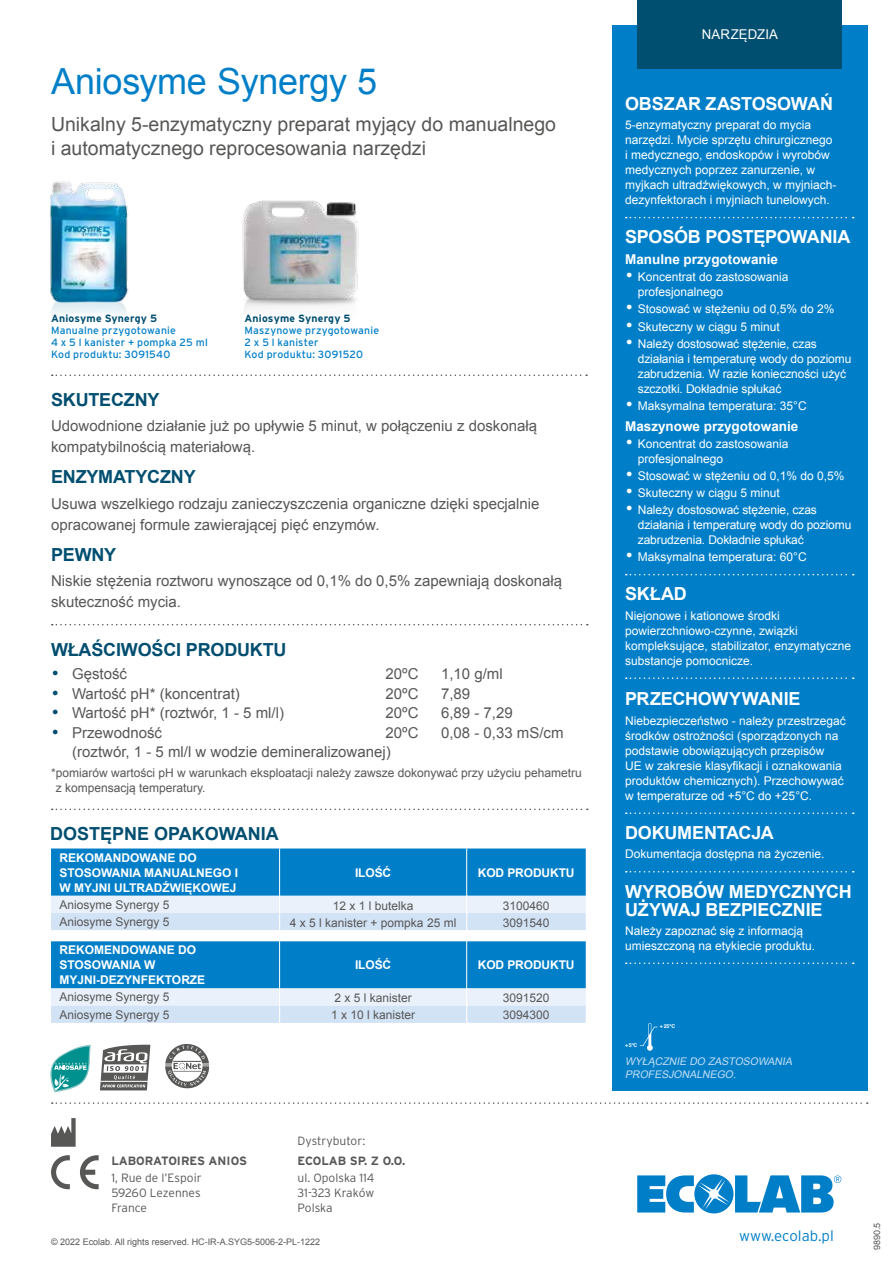
<style>
.page{position:relative;width:893px;height:1263px;background:#fff}
.page>*{position:absolute;margin:0;border:0;box-sizing:border-box;transform-origin:0 0}
.t1{font:36px "Arial";letter-spacing:-.01em;color:#007fc8}
.t2{font:19.5px/24px "Arial";color:#575756}
.t3{font:700 18px/18px "Arial";letter-spacing:-.01em;color:#fff}
.t4{font:700 18px "Arial";letter-spacing:-.01em;color:#004e70}
.t5{font:15px/21px "Arial";color:#575756}
.t6{font:300 15px "Interstate";color:#007fc8}
.t7{font:700 13.5px "Arial";color:#fff}
.t8{font:13.5px "Arial";letter-spacing:.01em;color:#fff}
.t9{font:12px/15px "Arial";color:#fff}
.t10{font:12px/15px "Arial";color:#575756}
.t11{font:700 12px/15px "Arial";color:#fff}
.t12{font:300 12px/15px "Interstate";color:#575756;text-align:justify}
.t13{font:700 12px "Interstate";color:#575756}
.t14{font:10.5px/12px "Interstate";letter-spacing:.02em;color:#007fc8}
.t15{font:italic 10.5px/13.5px "Arial";color:#c8ddf4}
.t16{font:700 10.5px "Interstate";letter-spacing:.015em;color:#004e70}
.t17{font:9px "Arial";color:#575756}
.t18{font:700 5.25px "Helvetica";color:#fff}
.s1{color:#004e70}
.s2{font-weight:400;font-size:20.4px}
</style>
<div class="page">
<svg style="left:637px;top:1174px;width:204px;height:39px"></svg>
<svg style="left:165px;top:1043px;width:44px;height:46px"></svg>
<svg style="left:100px;top:1044px;width:50px;height:46px"></svg>
<hr style="left:101px;top:1081px;width:47px;height:1px;background:#fff">
<svg style="left:50px;top:1044px;width:41px;height:48px"></svg>
<svg style="left:80px;top:1155px;width:19px;height:34px"></svg>
<svg style="left:51px;top:1155px;width:19px;height:34px"></svg>
<svg style="left:51px;top:1118px;width:25px;height:29px"></svg>
<svg style="left:52px;top:1102px;width:816px;height:2px"></svg>
<div style="left:612px;top:26px;width:255px;height:1065px;background:#007fc8"></div>
<svg style="left:626px;top:217px;width:228px;height:1px"></svg>
<svg style="left:626px;top:574px;width:228px;height:1px"></svg>
<svg style="left:626px;top:677px;width:228px;height:2px"></svg>
<svg style="left:626px;top:812px;width:228px;height:2px"></svg>
<svg style="left:626px;top:871px;width:228px;height:1px"></svg>
<svg style="left:626px;top:962px;width:228px;height:2px"></svg>
<svg style="left:52px;top:374px;width:535px;height:2px"></svg>
<svg style="left:52px;top:624px;width:536px;height:1px"></svg>
<svg style="left:52px;top:808px;width:536px;height:2px"></svg>
<div style="left:51px;top:848px;width:535px;height:48px;background:#007fc8"></div>
<svg style="left:51px;top:941px;width:535px;height:82px;background:#5faddc"></svg>
<hr style="left:279px;top:848px;width:1px;height:48px;background:#fff">
<hr style="left:466px;top:848px;width:1px;height:48px;background:#fff">
<hr style="left:279px;top:941px;width:1px;height:47px;background:#fff">
<hr style="left:466px;top:941px;width:1px;height:47px;background:#fff">
<svg style="left:279px;top:988px;width:1px;height:35px"></svg>
<svg style="left:51px;top:896px;width:535px;height:34px;background:#deeaf8"></svg>
<svg style="left:466px;top:988px;width:2px;height:35px"></svg>
<div style="left:638px;top:0;width:204px;height:68px;background:#004e70"></div>
<svg style="left:640px;top:1023px;width:18px;height:28px"></svg>
<img style="left:50px;top:181px;width:79px;height:134px">
<img style="left:242px;top:200px;width:117px;height:110px">
<h1 class="t1" style="left:51px;top:58px;width:328px">Aniosyme Synergy 5</h1>
<h2 class="t2" style="left:51px;top:112px;width:507px">Unikalny 5-enzymatyczny preparat myjący do manualnego i automatycznego reprocesowania narzędzi</h2>
<p class="t16" style="left:51px;top:312px;width:108px">Aniosyme Synergy 5</p>
<p class="t14" style="left:51px;top:324px;width:158px">Manualne przygotowanie<br>4 x 5 l kanister + pompka 25 ml<br>Kod produktu: 3091540</p>
<p class="t16" style="left:244px;top:312px;width:108px">Aniosyme Synergy 5</p>
<p class="t14" style="left:244px;top:324px;width:136px">Maszynowe przygotowanie<br>2 x 5 l kanister<br>Kod produktu: 3091520</p>
<h3 class="t4" style="left:51px;top:388px;width:110px">SKUTECZNY</h3>
<p class="t5" style="left:51px;top:416px;width:488px">Udowodnione działanie już po upływie 5 minut, w połączeniu z doskonałą kompatybilnością materiałową.</p>
<h3 class="t4" style="left:51px;top:465px;width:146px">ENZYMATYCZNY</h3>
<p class="t5" style="left:51px;top:493px;width:490px">Usuwa wszelkiego rodzaju zanieczyszczenia organiczne dzięki specjalnie opracowanej formule zawierającej pięć enzymów.</p>
<h3 class="t4" style="left:51px;top:542px;width:67px">PEWNY</h3>
<p class="t5" style="left:51px;top:570px;width:513px">Niskie stężenia roztworu wynoszące od 0,1% do 0,5% zapewniają doskonałą skuteczność mycia.</p>
<h3 class="t4" style="left:51px;top:637px;width:237px">WŁAŚCIWOŚCI PRODUKTU</h3>
<p class="t5" style="left:51px;top:664px;width:78px"><span class="s1">•</span> Gęstość</p>
<p class="t5" style="left:386px;top:664px;width:34px">20ºC</p>
<p class="t5" style="left:441px;top:664px;width:63px">1,10 g/ml</p>
<p class="t5" style="left:51px;top:683px;width:190px"><span class="s1">•</span> Wartość pH* (koncentrat)</p>
<p class="t5" style="left:386px;top:683px;width:34px">20ºC</p>
<p class="t5" style="left:441px;top:683px;width:31px">7,89</p>
<p class="t5" style="left:51px;top:703px;width:234px"><span class="s1">•</span> Wartość pH* (roztwór, 1 - 5 ml/l)</p>
<p class="t5" style="left:386px;top:703px;width:34px">20ºC</p>
<p class="t5" style="left:441px;top:703px;width:73px">6,89 - 7,29</p>
<p class="t5" style="left:51px;top:722px;width:113px"><span class="s1">•</span> Przewodność</p>
<p class="t5" style="left:386px;top:722px;width:34px">20ºC</p>
<p class="t5" style="left:441px;top:722px;width:124px">0,08 - 0,33 mS/cm</p>
<p class="t5" style="left:72px;top:742px;width:320px">(roztwór, 1 - 5 ml/l w wodzie demineralizowanej)</p>
<p class="t10" style="left:56px;top:765px;width:528px;text-indent:-5px">*pomiarów wartości pH w warunkach eksploatacji należy zawsze dokonywać przy użyciu pehametru z kompensacją temperatury.</p>
<h3 class="t4" style="left:50px;top:822px;width:230px">DOSTĘPNE OPAKOWANIA</h3>
<p class="t11" style="left:60px;top:850px;width:180px">REKOMANDOWANE DO<br>STOSOWANIA MANUALNEGO I<br>W MYJNI ULTRADŹWIĘKOWEJ</p>
<p class="t11" style="left:355px;top:865px;width:38px">ILOŚĆ</p>
<p class="t11" style="left:478px;top:865px;width:98px">KOD PRODUKTU</p>
<p class="t10" style="left:60px;top:897px;width:112px">Aniosyme Synergy 5</p>
<p class="t10" style="left:333px;top:898px;width:82px">12 x 1 l butelka</p>
<p class="t10" style="left:503px;top:898px;width:48px">3100460</p>
<p class="t10" style="left:60px;top:914px;width:112px">Aniosyme Synergy 5</p>
<p class="t10" style="left:290px;top:915px;width:168px">4 x 5 l kanister + pompka 25 ml</p>
<p class="t10" style="left:503px;top:915px;width:48px">3091540</p>
<p class="t11" style="left:60px;top:943px;width:147px">REKOMENDOWANE DO<br>STOSOWANIA W<br>MYJNI-DEZYNFEKTORZE</p>
<p class="t11" style="left:355px;top:958px;width:38px">ILOŚĆ</p>
<p class="t11" style="left:478px;top:958px;width:98px">KOD PRODUKTU</p>
<p class="t10" style="left:60px;top:990px;width:112px">Aniosyme Synergy 5</p>
<p class="t10" style="left:334px;top:990px;width:79px">2 x 5 l kanister</p>
<p class="t10" style="left:503px;top:990px;width:48px">3091520</p>
<p class="t10" style="left:60px;top:1007px;width:112px">Aniosyme Synergy 5</p>
<p class="t10" style="left:331px;top:1008px;width:86px">1 x 10 l kanister</p>
<p class="t10" style="left:503px;top:1008px;width:48px">3094300</p>
<p class="t13" style="left:111px;top:1154px;width:137px">LABORATOIRES ANIOS</p>
<p class="t12" style="left:111px;top:1170px;width:92px">1, Rue de l’Espoir</p>
<p class="t12" style="left:111px;top:1185px;width:91px">59260 Lezennes</p>
<p class="t12" style="left:51px;top:1200px;width:98px"><span class="s2">0459</span> France</p>
<p class="t12" style="left:298px;top:1133px;width:69px">Dystrybutor:</p>
<p class="t13" style="left:298px;top:1154px;width:109px">ECOLAB SP. Z O.O.</p>
<p class="t12" style="left:298px;top:1170px;width:78px">ul. Opolska 114<br>31-323 Kraków Polska</p>
<p class="t17" style="left:51px;top:1236px;width:271px">© 2022 Ecolab. All rights reserved. HC-IR-A.SYG5-5006-2-PL-1222</p>
<p class="t8" style="left:702px;top:25px;width:78px">NARZĘDZIA</p>
<h3 class="t3" style="left:625px;top:95px;width:209px">OBSZAR ZASTOSOWAŃ</h3>
<p class="t9" style="left:625px;top:118px;width:213px">5-enzymatyczny preparat do mycia narzędzi. Mycie sprzętu chirurgicznego i medycznego, endoskopów i wyrobów medycznych poprzez zanurzenie, w myjkach ultradźwiękowych, w myjniach&shy;dezynfektorach i myjniach tunelowych.</p>
<h3 class="t3" style="left:625px;top:229px;width:227px">SPOSÓB POSTĘPOWANIA</h3>
<p class="t7" style="left:625px;top:250px;width:155px">Manulne przygotowanie</p>
<p class="t9" style="left:638px;top:270px;width:152px;text-indent:-13px">• Koncentrat do zastosowania profesjonalnego</p>
<p class="t9" style="left:625px;top:302px;width:211px">• Stosować w stężeniu od 0,5% do 2%</p>
<p class="t9" style="left:625px;top:319px;width:156px">• Skuteczny w ciągu 5 minut</p>
<p class="t9" style="left:638px;top:336px;width:215px;text-indent:-13px">• Należy dostosować stężenie, czas działania i temperaturę wody do poziomu zabrudzenia. W razie konieczności użyć szczotki. Dokładnie spłukać</p>
<p class="t9" style="left:625px;top:398px;width:183px">• Maksymalna temperatura: 35°C</p>
<p class="t7" style="left:625px;top:417px;width:175px">Maszynowe przygotowanie</p>
<p class="t9" style="left:638px;top:436px;width:152px;text-indent:-13px">• Koncentrat do zastosowania profesjonalnego</p>
<p class="t9" style="left:625px;top:468px;width:221px">• Stosować w stężeniu od 0,1% do 0,5%</p>
<p class="t9" style="left:625px;top:485px;width:156px">• Skuteczny w ciągu 5 minut</p>
<p class="t9" style="left:638px;top:502px;width:215px;text-indent:-13px">• Należy dostosować stężenie, czas działania i temperaturę wody do poziomu zabrudzenia. Dokładnie spłukać</p>
<p class="t9" style="left:625px;top:550px;width:183px">• Maksymalna temperatura: 60°C</p>
<h3 class="t3" style="left:625px;top:586px;width:63px">SKŁAD</h3>
<p class="t9" style="left:625px;top:608px;width:228px">Niejonowe i kationowe środki powierzchniowo-czynne, związki kompleksujące, stabilizator, enzymatyczne substancje pomocnicze.</p>
<h3 class="t3" style="left:625px;top:691px;width:177px">PRZECHOWYWANIE</h3>
<p class="t9" style="left:625px;top:713px;width:222px">Niebezpieczeństwo - należy przestrzegać środków ostrożności (sporządzonych na podstawie obowiązujących przepisów<br>UE w zakresie klasyfikacji i oznakowania produktów chemicznych). Przechowywać w temperaturze od +5°C do +25°C.</p>
<h3 class="t3" style="left:625px;top:824px;width:150px">DOKUMENTACJA</h3>
<p class="t9" style="left:625px;top:847px;width:201px">Dokumentacja dostępna na życzenie.</p>
<h3 class="t3" style="left:625px;top:883px;width:228px">WYROBÓW MEDYCZNYCH<br>UŻYWAJ BEZPIECZNIE</h3>
<p class="t9" style="left:625px;top:923px;width:192px">Należy zapoznać się z informacją umieszczoną na etykiecie produktu.</p>
<p class="t18" style="left:660px;top:1023px;width:17px">+ 25ºC</p>
<p class="t18" style="left:625px;top:1042px;width:14px">+ 5ºC</p>
<p class="t15" style="left:625px;top:1054px;width:171px">WYŁĄCZNIE DO ZASTOSOWANIA<br>PROFESJONALNEGO.</p>
<p class="t6" style="left:739px;top:1227px;width:96px">www.ecolab.pl</p>
<p class="t17" style="left:871px;top:1250px;width:29px;rotate:-90deg">9890.5</p>
</div>
